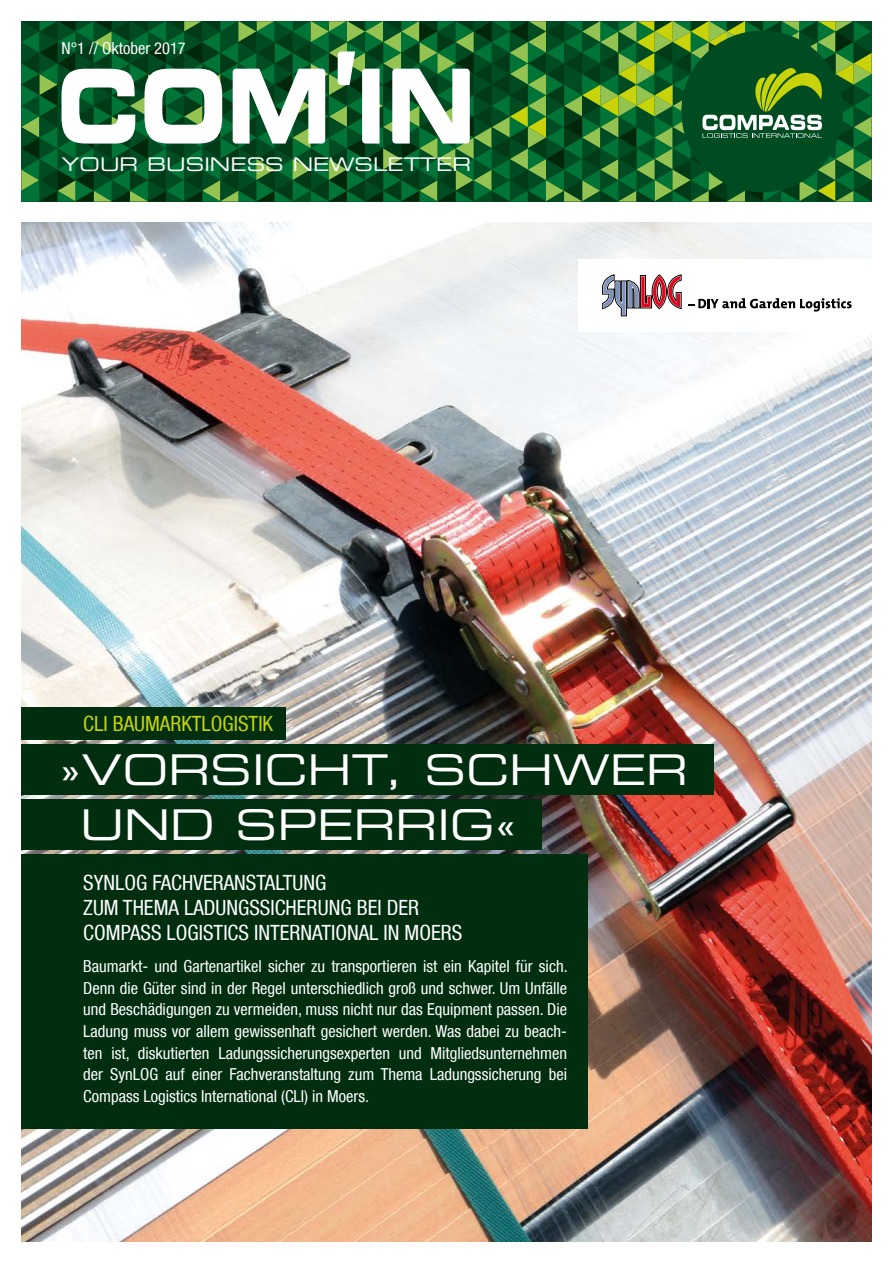
<style>
.page{position:relative;width:893px;height:1263px;background:#fff}
.page>*{position:absolute;margin:0;border:0;box-sizing:border-box;transform-origin:0 0}
.t1{font:42.3px/55.1px "Eurostile LT Std Ex 2";color:#fff}
.t2{font:condensed 21px/25.2px "Helvetica Neue LT Com";color:#fff}
.t3{font:condensed 21px "Helvetica Neue LT Com";color:#c8d409}
.t4{font:18.75px "Eurostile LT Std Ex 2";color:#fff}
.t5{font:condensed 16.5px/21.6px "Helvetica Neue LT Com";color:#fff;text-align:justify}
</style>
<div class="page">
<img style="left:21px;top:223px;width:851px;height:1019px">
<div style="left:21px;top:854px;width:567px;height:275px;background:#002e0f"></div>
<svg style="left:21px;top:21px;width:851px;height:181px;background:#357743"></svg>
<div style="left:21px;top:707px;width:265px;height:32px;background:#002e0f"></div>
<div style="left:21px;top:799px;width:520px;height:51px;background:#002e0f"></div>
<div style="left:21px;top:744px;width:693px;height:50px;background:#002e0f"></div>
<div style="left:578px;top:259px;width:295px;height:72px;background:#fff"></div>
<svg style="left:602px;top:274px;width:80px;height:42px"></svg>
<svg style="left:688px;top:298px;width:164px;height:14px"></svg>
<p class="t5" style="left:62px;top:38px;width:126px">N°1 // Oktober 2017</p>
<p class="t4" style="left:62px;top:152px;width:411px">YOUR BUSINESS NEWSLETTER</p>
<p class="t3" style="left:83px;top:711px;width:191px">CLI BAUMARKTLOGISTIK</p>
<h1 class="t1" style="left:80px;top:741px;width:609px;text-indent:-20px">»VORSICHT, SCHWER<br>UND SPERRIG«</h1>
<p class="t2" style="left:83px;top:869px;width:380px">SYNLOG FACHVERANSTALTUNG<br>ZUM THEMA LADUNGSSICHERUNG BEI DER<br>COMPASS LOGISTICS INTERNATIONAL IN MOERS</p>
<p class="t5" style="left:83px;top:955px;width:486px">Baumarkt- und Gartenartikel sicher zu transportieren ist ein Kapitel für sich.<br>Denn die Güter sind in der Regel unterschiedlich groß und schwer. Um Unfälle und Beschädigungen zu vermeiden, muss nicht nur das Equipment passen. Die Ladung muss vor allem gewissenhaft gesichert werden. Was dabei zu beach&shy;ten ist, diskutierten Ladungssicherungsexperten und Mitgliedsunternehmen der SynLOG auf einer Fachveranstaltung zum Thema Ladungssicherung bei Compass Logistics International (CLI) in Moers.</p>
</div>
